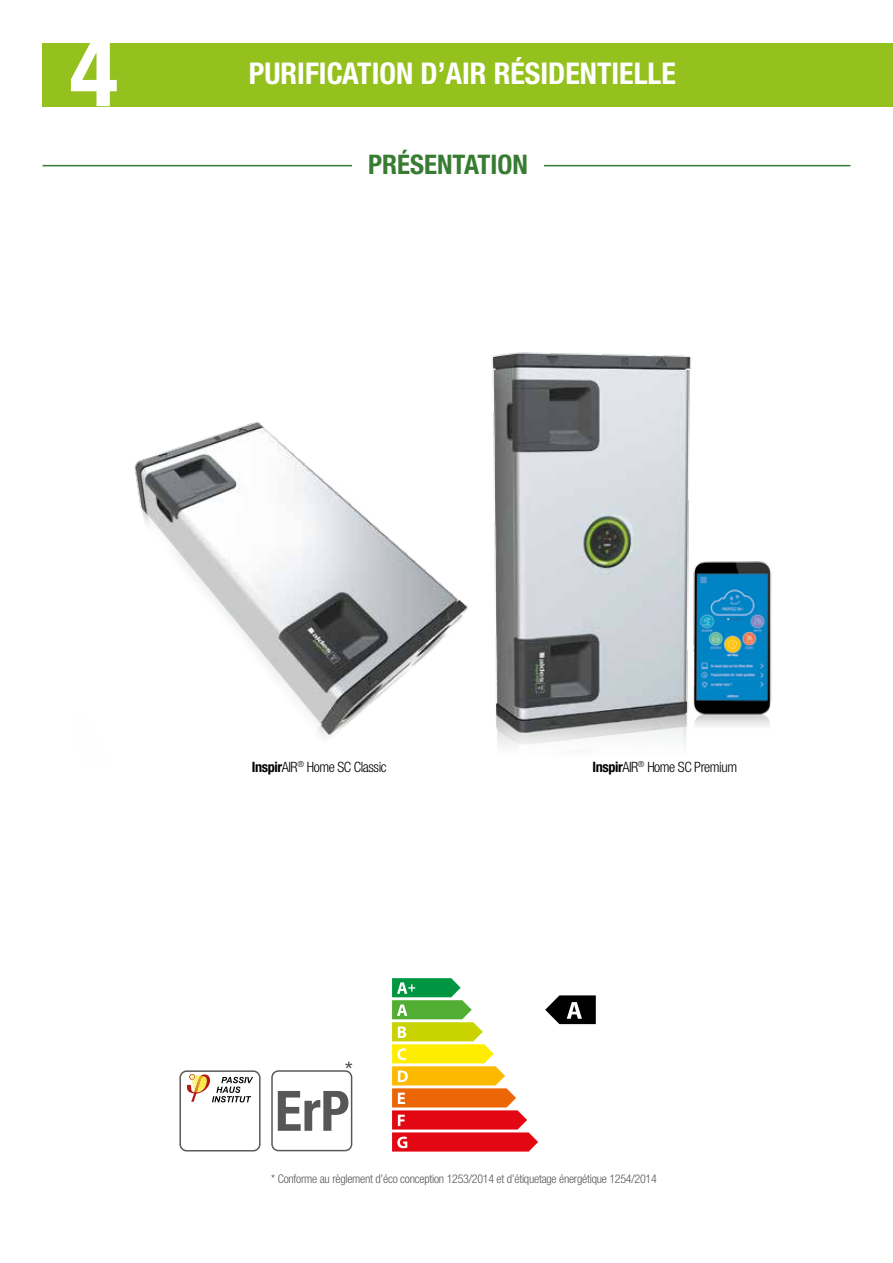
<style>
.page{position:relative;width:893px;height:1263px;background:#fff}
.page>*{position:absolute;margin:0;border:0;box-sizing:border-box;transform-origin:0 0}
.t1{font:700 condensed 101.25px "Helvetica Neue";color:#fff}
.t2{font:700 condensed 30px "Helvetica Neue";color:#fff}
.t3{font:700 condensed 27px "Helvetica Neue";color:#377c32}
.t4{font:300 condensed 14.25px "Helvetica Neue LT Std";letter-spacing:-.03em;color:#000}
.t5{font:300 condensed 12px "Helvetica Neue LT Std";letter-spacing:-.02em;color:#575756}
.s1{font-family:"Helvetica Neue";font-weight:700}
</style>
<div class="page">
<div style="left:43px;top:43px;width:850px;height:63px;background:#95c11f"></div>
<hr style="left:43px;top:165px;width:807px;height:1px;background:#377c32">
<div style="left:352px;top:153px;width:192px;height:26px;background:#fff"></div>
<img style="left:134px;top:421px;width:334px;height:316px">
<img style="left:492px;top:352px;width:199px;height:394px">
<img style="left:687px;top:559px;width:85px;height:183px">
<svg style="left:392px;top:978px;width:146px;height:173px"></svg>
<svg style="left:545px;top:995px;width:51px;height:29px"></svg>
<div style="left:271px;top:1070px;width:81px;height:81px;border:1px solid #575756;border-radius:7px"></div>
<svg style="left:278px;top:1091px;width:70px;height:40px"></svg>
<svg style="left:345px;top:1061px;width:7px;height:7px"></svg>
<svg style="left:187px;top:1074px;width:66px;height:28px"></svg>
<img style="left:194px;top:1076px;width:13px;height:16px">
<div style="left:179px;top:1070px;width:82px;height:81px;border:1px solid #575756;border-radius:7px"></div>
<h1 class="t1" style="left:70px;top:9px;width:50px">4</h1>
<h2 class="t2" style="left:249px;top:55px;width:428px">PURIFICATION D’AIR RÉSIDENTIELLE</h2>
<h3 class="t3" style="left:368px;top:148px;width:161px">PRÉSENTATION</h3>
<p class="t4" style="left:252px;top:758px;width:136px"><span class="s1">Inspir</span>AIR<sup>®</sup> Home SC Classic</p>
<p class="t4" style="left:592px;top:758px;width:146px"><span class="s1">Inspir</span>AIR<sup>®</sup> Home SC Premium</p>
<p class="t5" style="left:271px;top:1171px;width:387px">* Conforme au règlement d’éco conception 1253/2014 et d’étiquetage énergétique 1254/2014</p>
</div>
